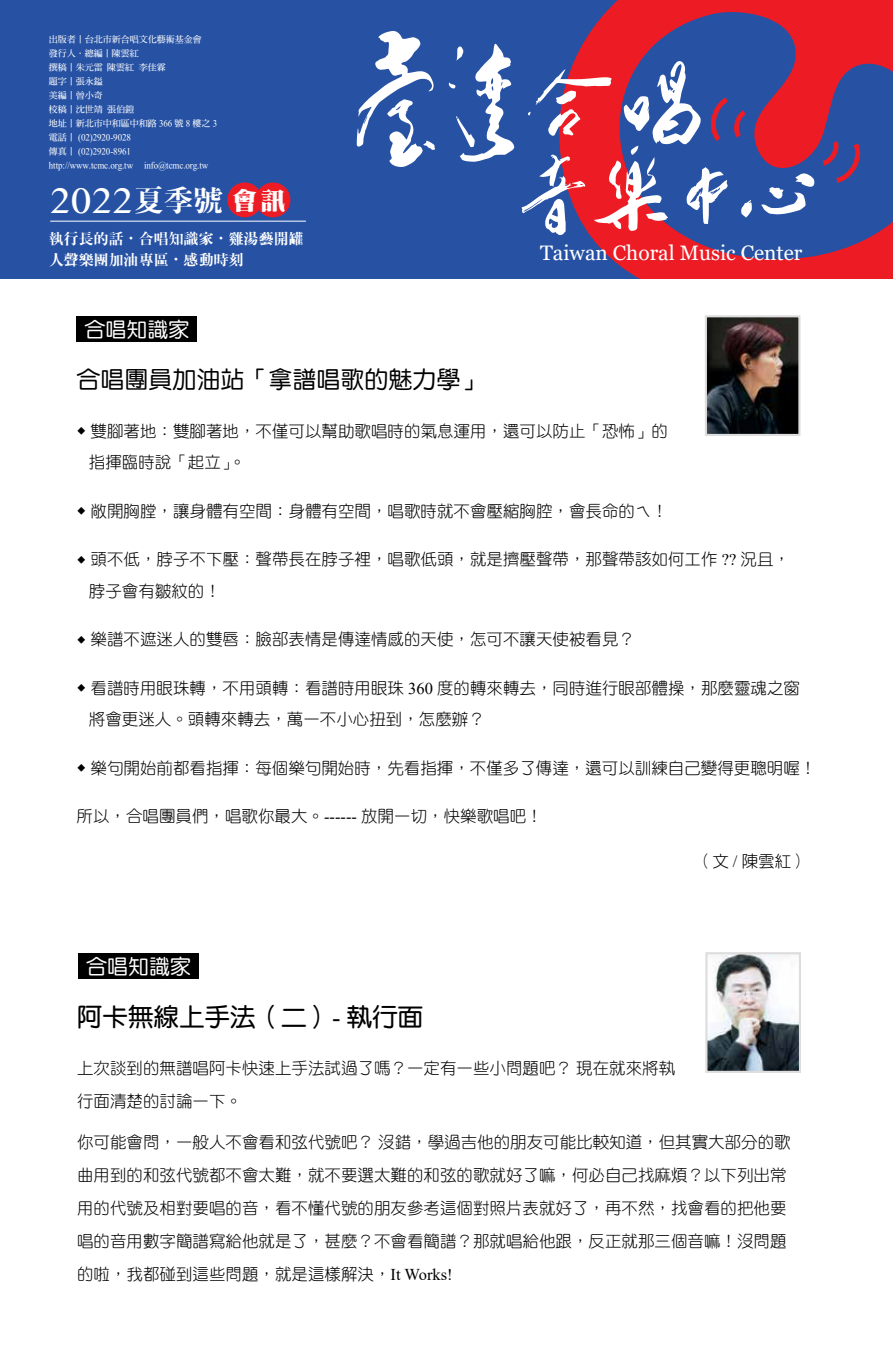
<style>
.page{position:relative;width:893px;height:1361px;background:#fff}
.page>*{position:absolute;margin:0;border:0;box-sizing:border-box;transform-origin:0 0}
.t1{font:36px "Gurmukhi MN";color:#fff}
.t2{font:25.5px "DF Yuan Std W7";color:#000}
.t3{font:24.75px "DF Ming W14 WINP BF";color:#fff}
.t4{font:24px "DF Yuan Std W5";color:#000}
.t5{font:21px "DF Yuan Std W5";color:#fff}
.t6{font:20.85px "Georgia";color:#fff}
.t7{font:16.5px/33px "DF Yuan Std W3";color:#000}
.t8{font:15px/20.7px "DF Ming XB WIN BF";color:#fff}
.t9{font:9px/14px "DF Ming Bd HKP BF";color:#fff}
.s1{font-family:"DF Ming XB WIN BF";font-size:30px}
.s2{font-family:"Microsoft Jheng Hei"}
.s3{font-family:"Times New Roman"}
</style>
<div class="page">
<div style="left:0;top:0;width:893px;height:279px;background:#2752a4"></div>
<svg style="left:574px;top:0;width:319px;height:279px;fill:#ed1b23"></svg>
<svg style="left:823px;top:141px;width:38px;height:42px"></svg>
<svg style="left:761px;top:173px;width:54px;height:41px"></svg>
<svg style="left:357px;top:31px;width:78px;height:136px"></svg>
<svg style="left:521px;top:60px;width:231px;height:175px"></svg>
<svg style="left:449px;top:44px;width:65px;height:118px"></svg>
<hr style="left:50px;top:221px;width:256px;height:1px;background:#fff">
<div style="left:227px;top:182px;width:35px;height:35px;background:#ed1b23;border-radius:50%"></div>
<div style="left:256px;top:182px;width:34px;height:35px;background:#ed1b23;border-radius:50%"></div>
<div style="left:77px;top:316px;width:120px;height:26px;background:#000"></div>
<div style="left:78px;top:953px;width:121px;height:25px;background:#000"></div>
<img style="left:708px;top:318px;width:89px;height:115px">
<div style="left:705px;top:315px;width:95px;height:121px;border:2px solid #ddd"></div>
<img style="left:708px;top:955px;width:90px;height:115px">
<div style="left:705px;top:952px;width:96px;height:121px;border:2px solid #ddd"></div>
<p class="t9" style="left:49px;top:33px;width:170px">出版者〡台北市新合唱文化藝術基金會<br>發行人．總編〡陳雲紅<br>撰稿〡朱元雷 陳雲紅 李佳霖<br>題字〡張永鎰<br>美編〡曾小奇<br>校稿〡沈世靖 張伯鎧<br>地址〡新北市中和區中和路 366 號 8 樓之 3電話〡 (02)2920-9028<br>傳真〡 (02)2920-8961 http://www.tcmc.org.tw info@tcmc.org.tw</p>
<h1 class="t1" style="left:50px;top:180px;width:175px">2022<span class="s1">夏季號</span></h1>
<h3 class="t3" style="left:232px;top:188px;width:55px">會訊</h3>
<p class="t8" style="left:49px;top:228px;width:257px">執行長的話．合唱知識家．雞湯藝開罐人聲樂團加油專區．感動時刻</p>
<p class="t5" style="left:84px;top:318px;width:107px">合唱知識家</p>
<p class="t6" style="left:540px;top:240px;width:264px">Taiwan Choral Music Center</p>
<h3 class="t4" style="left:77px;top:366px;width:409px">合唱團員加油站「拿譜唱歌的魅力學」</h3>
<p class="t7" style="left:89px;top:415px;width:581px;line-height:31.5px;text-indent:-12px"><span class="s2">◆</span> 雙腳著地：雙腳著地，不僅可以幫助歌唱時的氣息運用，還可以防止「恐怖」的指揮臨時說「起立」。</p>
<p class="t7" style="left:77px;top:494px;width:593px"><span class="s2">◆</span> 敞開胸膛，讓身體有空間：身體有空間，唱歌時就不會壓縮胸腔，會長命的ㄟ！</p>
<p class="t7" style="left:89px;top:543px;width:703px;line-height:31.5px;text-indent:-12px"><span class="s2">◆</span> 頭不低，脖子不下壓：聲帶長在脖子裡，唱歌低頭，就是擠壓聲帶，那聲帶該如何工作 <span class="s3">??</span> 況且，脖子會有皺紋的！</p>
<p class="t7" style="left:77px;top:623px;width:560px"><span class="s2">◆</span> 樂譜不遮迷人的雙唇：臉部表情是傳達情感的天使，怎可不讓天使被看見？</p>
<p class="t7" style="left:89px;top:672px;width:713px;line-height:31.5px;text-indent:-12px"><span class="s2">◆</span> 看譜時用眼珠轉，不用頭轉：看譜時用眼珠 <span class="s3">360</span> 度的轉來轉去，同時進行眼部體操，那麼靈魂之窗將會更迷人。頭轉來轉去，萬一不小心扭到，怎麼辦？</p>
<p class="t7" style="left:77px;top:751px;width:741px"><span class="s2">◆</span> 樂句開始前都看指揮：每個樂句開始時，先看指揮，不僅多了傳達，還可以訓練自己變得更聰明喔！</p>
<p class="t7" style="left:77px;top:800px;width:468px">所以，合唱團員們，唱歌你最大。<span class="s3">------</span> 放開一切，快樂歌唱吧！</p>
<p class="t7" style="left:696px;top:844px;width:113px">（文 <span class="s3">/</span> 陳雲紅）</p>
<p class="t5" style="left:86px;top:954px;width:106px">合唱知識家</p>
<h2 class="t2" style="left:77px;top:1003px;width:348px">阿卡無線上手法（二）<span class="s3">-</span> 執行面</h2>
<p class="t7" style="left:77px;top:1051px;width:600px">上次談到的無譜唱阿卡快速上手法試過了嗎？一定有一些小問題吧？現在就來將執行面清楚的討論一下。</p>
<p class="t7" style="left:77px;top:1125px;width:715px">你可能會問，一般人不會看和弦代號吧？沒錯，學過吉他的朋友可能比較知道，但其實大部分的歌曲用到的和弦代號都不會太難，就不要選太難的和弦的歌就好了嘛，何必自己找麻煩？以下列出常用的代號及相對要唱的音，看不懂代號的朋友參考這個對照片表就好了，再不然，找會看的把他要唱的音用數字簡譜寫給他就是了，甚麼？不會看簡譜？那就唱給他跟，反正就那三個音嘛！沒問題的啦，我都碰到這些問題，就是這樣解決，<span class="s3">It Works!</span></p>
</div>
